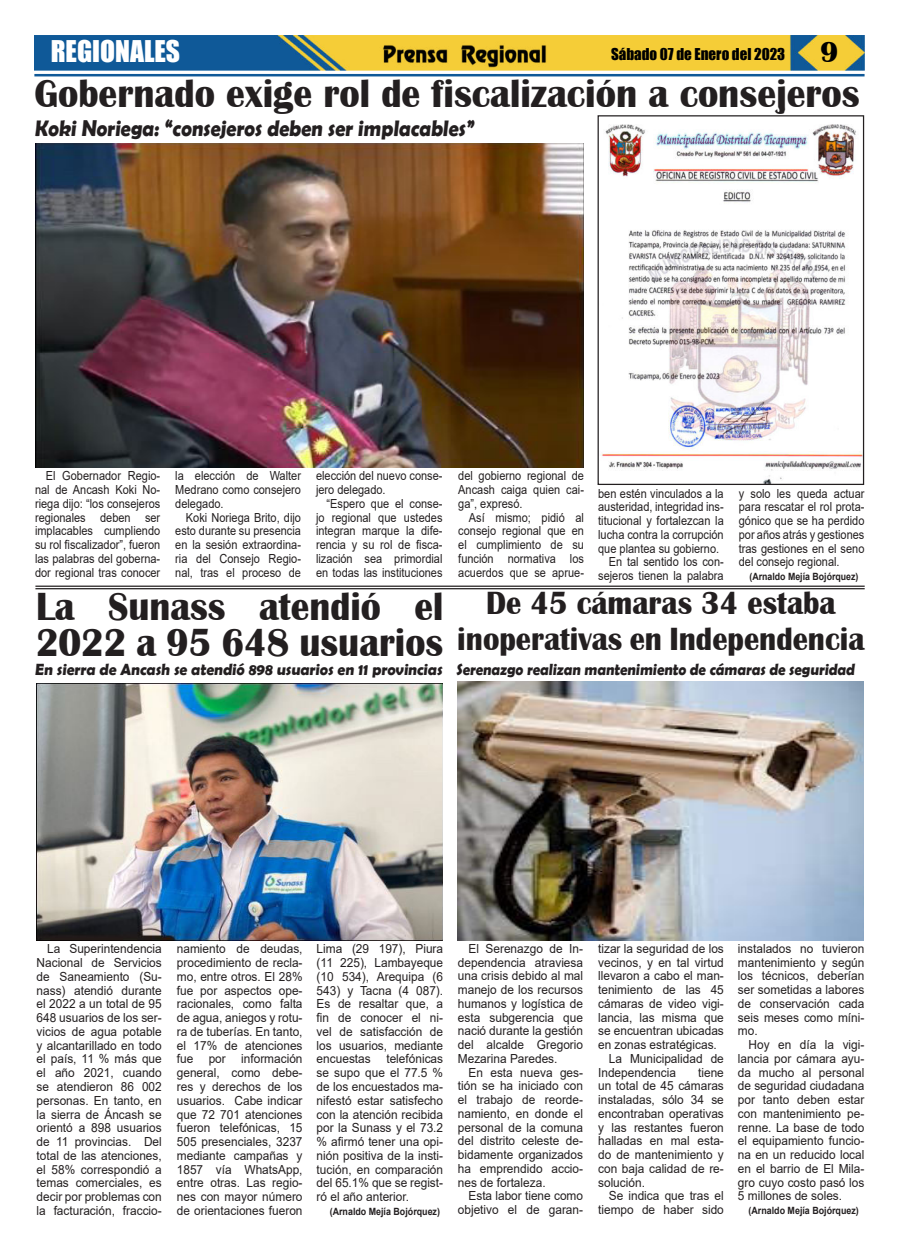
<style>
.page{position:relative;width:900px;height:1258px;background:#fff}
.page>*{position:absolute;margin:0;border:0;box-sizing:border-box;transform-origin:0 0}
.t1{font:700 40.38px "Britannic";color:#231f20;scale:.93 1}
.t2{font:700 40.38px/36.2px "Britannic";color:#231f20;scale:.92 1}
.t3{font:700 33.12px/36.2px "Britannic";color:#231f20;text-align:center;scale:.92 1}
.t4{font:27.5px "Impact";color:#fff}
.t5{font:700 22.5px "Berlin Sans FB Demi";color:#231f20;scale:.9 1}
.t6{font:700 16.25px "Berlin Sans FB Demi";color:#231f20;scale:.96 1}
.t7{font:700 16.25px "Berlin Sans FB Demi";color:#231f20;scale:.91 1}
.t8{font:15px "Impact";color:#000}
.t9{font:12.5px/13.8px "Arial";color:#231f20;text-align:justify;scale:.95 1}
.t10{font:12.5px/13.8px "Arial";color:#231f20;text-align:justify;scale:.88 1}
.t11{font:700 10px "Arial";color:#231f20;scale:.89 1}
.t12{font:700 10px "Arial";color:#231f20;scale:.88 1}
.s1{font-family:"Britannic";font-weight:700;font-size:30px}
</style>
<div class="page">
<img style="left:34px;top:35px;width:831px;height:36px">
<hr style="left:34px;top:74px;width:831px;height:2px;background:#0f5998">
<img style="left:380px;top:41px;width:169px;height:27px">
<img style="left:35px;top:143px;width:548px;height:325px">
<img style="left:600px;top:124px;width:262px;height:359px">
<div style="left:598px;top:115px;width:266px;height:370px;border:1px solid #231f20"></div>
<hr style="left:35px;top:586px;width:830px;height:1px;background:#231f20">
<hr style="left:35px;top:588px;width:830px;height:1px;background:#231f20">
<img style="left:37px;top:683px;width:406px;height:258px">
<img style="left:458px;top:682px;width:406px;height:258px">
<h3 class="t4" style="left:51px;top:37px;width:131px">REGIONALES</h3>
<p class="t8" style="left:611px;top:46px;width:229px">Sábado 07 de Enero del 2023 <span class="s1">9</span></p>
<h1 class="t1" style="left:34px;top:79px;width:889px">Gobernado exige rol de fiscalización a consejeros</h1>
<h3 class="t5" style="left:34px;top:115px;width:493px">Koki Noriega: “consejeros deben ser implacables”</h3>
<p class="t10" style="left:35px;top:469px;width:144px;text-indent:11px">El Gobernador Regio&shy;nal de Ancash Koki No&shy;riega dijo: “los consejeros regionales deben ser implacables cumpliendo su rol fiscalizador”, fueron las palabras del goberna&shy;dor regional tras conocer</p>
<p class="t10" style="left:175px;top:469px;width:144px">la elección de Walter Medrano como consejero delegado.</p>
<p class="t10" style="left:175px;top:510px;width:144px;text-indent:11px">Koki Noriega Brito, dijo esto durante su presencia en la sesión extraordina&shy;ria del Consejo Regio&shy;nal, tras el proceso de</p>
<p class="t10" style="left:316px;top:469px;width:145px">elección del nuevo conse&shy;jero delegado.</p>
<p class="t10" style="left:316px;top:497px;width:145px;text-indent:11px">“Espero que el conse&shy;jo regional que ustedes integran marque la dife&shy;rencia y su rol de fisca&shy;lización sea primordial en todas las instituciones</p>
<p class="t10" style="left:458px;top:469px;width:144px">del gobierno regional de Ancash caiga quien cai&shy;ga”, expresó.</p>
<p class="t10" style="left:458px;top:510px;width:144px;text-indent:11px">Así mismo; pidió al consejo regional que en el cumplimiento de su función normativa los acuerdos que se aprue-</p>
<p class="t10" style="left:598px;top:486px;width:144px">ben estén vinculados a la</p>
<p class="t10" style="left:598px;top:500px;width:144px">austeridad, integridad ins-</p>
<p class="t10" style="left:598px;top:514px;width:144px">titucional y fortalezcan la</p>
<p class="t10" style="left:598px;top:528px;width:144px">lucha contra la corrupción</p>
<p class="t10" style="left:598px;top:541px;width:139px">que plantea su gobierno.</p>
<p class="t10" style="left:609px;top:555px;width:132px">En tal sentido los con-</p>
<p class="t10" style="left:598px;top:569px;width:144px">sejeros tienen la palabra</p>
<p class="t10" style="left:739px;top:486px;width:144px">y solo les queda actuar para rescatar el rol prota&shy;gónico que se ha perdido por años atrás y gestiones tras gestiones en el seno del consejo regional.</p>
<p class="t12" style="left:749px;top:573px;width:125px">(Arnaldo Mejía Bojórquez)</p>
<h1 class="t2" style="left:36px;top:591px;width:444px">La Sunass atendió el<br>2022 a 95 648 usuarios</h1>
<h3 class="t6" style="left:35px;top:660px;width:428px">En sierra de Ancash se atendió 898 usuarios en 11 provincias</h3>
<h2 class="t3" style="left:457px;top:587px;width:444px">De 45 cámaras 34 estaba inoperativas en Independencia</h2>
<h3 class="t7" style="left:456px;top:662px;width:441px">Serenazgo realizan mantenimiento de cámaras de seguridad</h3>
<p class="t9" style="left:37px;top:942px;width:133px;text-indent:11px">La Superintendencia Nacional de Servicios de Saneamiento (Su&shy;nass) atendió durante el 2022 a un total de 95<br>648 usuarios de los ser&shy;vicios de agua potable y alcantarillado en todo el país, 11 % más que el año 2021, cuando se atendieron 86 002 personas. En tanto, en la sierra de Áncash se orientó a 898 usuarios de 11 provincias. Del total de las atenciones, el 58% correspondió a temas comerciales, es decir por problemas con la facturación, fraccio-</p>
<p class="t9" style="left:177px;top:942px;width:134px">namiento de deudas, procedimiento de recla&shy;mo, entre otros. El 28% fue por aspectos ope&shy;racionales, como falta de agua, aniegos y rotu&shy;ra de tuberías. En tanto, el 17% de atenciones fue por información general, como debe&shy;res y derechos de los usuarios. Cabe indicar que 72 701 atenciones fueron telefónicas, 15<br>505 presenciales, 3237 mediante campañas y 1857 vía WhatsApp, entre otras. Las regio&shy;nes con mayor número de orientaciones fueron</p>
<p class="t9" style="left:317px;top:942px;width:135px">Lima (29 197), Piura (11 225), Lambayeque (10 534), Arequipa (6<br>543) y Tacna (4 087).<br>Es de resaltar que, a fin de conocer el ni&shy;vel de satisfacción de los usuarios, mediante encuestas</p>
<p class="t9" style="left:317px;top:1052px;width:135px;text-indent:70px">telefónicas se supo que el 77.5 % de los encuestados ma&shy;nifestó estar satisfecho con la atención recibida por la Sunass y el 73.2 % afirmó tener una opi&shy;nión positiva de la insti&shy;tución, en comparación del 65.1% que se regist&shy;ró el año anterior.</p>
<p class="t11" style="left:330px;top:1207px;width:125px">(Arnaldo Mejía Bojórquez)</p>
<p class="t9" style="left:458px;top:941px;width:133px;text-indent:11px">El Serenazgo de In&shy;dependencia atraviesa una crisis debido al mal manejo de los recursos humanos y logística de esta subgerencia que nació durante la gestión del alcalde Gregorio Mezarina Paredes.</p>
<p class="t9" style="left:458px;top:1065px;width:133px;text-indent:11px">En esta nueva ges&shy;tión se ha iniciado con el trabajo de reorde&shy;namiento, en donde el personal de la comuna del distrito celeste de&shy;bidamente organizados ha emprendido accio&shy;nes de fortaleza.</p>
<p class="t9" style="left:458px;top:1189px;width:133px;text-align:right">Esta labor tiene como objetivo el de garan-</p>
<p class="t9" style="left:598px;top:941px;width:134px">tizar la seguridad de los</p>
<p class="t9" style="left:598px;top:955px;width:134px">vecinos, y en tal virtud</p>
<p class="t9" style="left:598px;top:969px;width:134px">llevaron a cabo el man-</p>
<p class="t9" style="left:598px;top:983px;width:134px">tenimiento de las 45</p>
<p class="t9" style="left:598px;top:996px;width:134px">cámaras de video vigi-</p>
<p class="t9" style="left:598px;top:1010px;width:134px">lancia, las misma que</p>
<p class="t9" style="left:598px;top:1024px;width:134px">se encuentran ubicadas</p>
<p class="t9" style="left:598px;top:1038px;width:127px">en zonas estratégicas.</p>
<p class="t9" style="left:609px;top:1051px;width:123px">La Municipalidad de</p>
<p class="t9" style="left:598px;top:1065px;width:83px">Independencia</p>
<p class="t9" style="left:598px;top:1065px;width:134px;text-indent:100px">tiene un total de 45 cámaras instaladas, sólo 34 se encontraban operativas y las restantes fueron halladas en mal esta&shy;do de mantenimiento y con baja calidad de re&shy;solución.</p>
<p class="t9" style="left:598px;top:1189px;width:134px;text-align:right">Se indica que tras el tiempo de haber sido</p>
<p class="t9" style="left:738px;top:941px;width:135px">instalados no tuvieron mantenimiento y según los técnicos, deberían ser sometidas a labores de conservación cada seis meses como míni&shy;mo.</p>
<p class="t9" style="left:738px;top:1038px;width:135px;text-indent:11px">Hoy en día la vigi&shy;lancia por cámara ayu&shy;da mucho al personal de seguridad ciudadana por tanto deben estar con mantenimiento pe&shy;renne. La base de todo el equipamiento funcio&shy;na en un reducido local en el barrio de El Mila&shy;gro cuyo costo pasó los 5 millones de soles.</p>
<p class="t11" style="left:749px;top:1207px;width:125px">(Arnaldo Mejía Bojórquez)</p>
</div>
